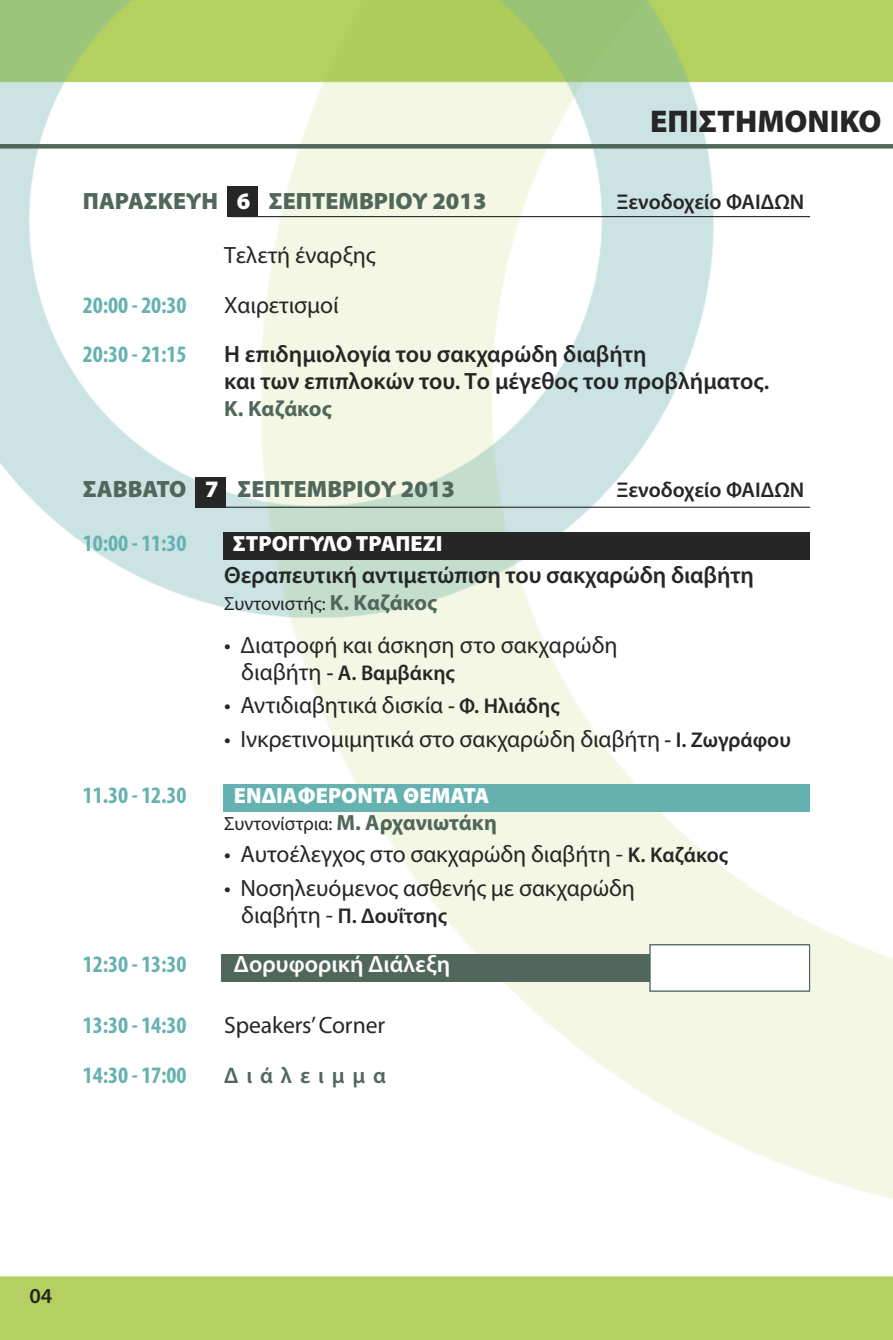
<style>
.page{position:relative;width:893px;height:1340px;background:#fff}
.page>*{position:absolute;margin:0;border:0;box-sizing:border-box;transform-origin:0 0}
.t1{font:900 31.5px "Myriad Pro";color:#272627}
.t2{font:23.62px "Myriad Pro";letter-spacing:-.005em;color:#272627}
.t3{font:600 23.62px/27px "Myriad Pro";color:#272627}
.t4{font:700 condensed 23.62px "Myriad Pro";letter-spacing:-.005em;color:#65b2b0}
.t5{font:900 23.62px "Myriad Pro";color:#51675c}
.t6{font:600 23.62px "Myriad Pro";color:#fff}
.t7{font:600 22.5px "Myriad Pro";letter-spacing:.35em;color:#51675c}
.t8{font:900 22.05px "Myriad Pro";color:#fff}
.t9{font:700 22.05px "Myriad Pro";color:#51675c}
.t10{font:600 21.38px "Myriad Pro";color:#272627}
.t11{font:19.12px "Myriad Pro";letter-spacing:-.005em;color:#272627}
.s1{color:#fff}
.s2{font-weight:700;font-size:22.05px;color:#51675c}
.s3{font-weight:400;font-size:23.62px}
.s4{font-weight:600;font-size:21.38px}
</style>
<div class="page">
<img style="left:0;top:0;width:893px;height:1339px">
<hr style="left:0;top:144px;width:893px;height:4px;background:#51675c">
<hr style="left:230px;top:216px;width:580px;height:1px;background:#272627">
<div style="left:227px;top:187px;width:30px;height:30px;background:#272627"></div>
<hr style="left:198px;top:506px;width:612px;height:2px;background:#272627">
<div style="left:196px;top:477px;width:30px;height:30px;background:#272627"></div>
<div style="left:222px;top:954px;width:518px;height:27px;background:#51675c"></div>
<div style="left:223px;top:532px;width:587px;height:28px;background:#272627"></div>
<div style="left:223px;top:784px;width:587px;height:28px;background:#65b2b0"></div>
<div style="left:651px;top:945px;width:158px;height:45px;background:#fff"></div>
<div style="left:650px;top:944px;width:160px;height:47px;border:1px solid #51675c"></div>
<h1 class="t1" style="left:650px;top:109px;width:233px">ΕΠΙΣΤΗΜΟΝΙΚΟ</h1>
<p class="t5" style="left:83px;top:192px;width:405px">ΠΑΡΑΣΚΕΥΗ <span class="s1">6</span> ΣΕΠΤΕΜΒΡΙΟΥ 2013</p>
<p class="t10" style="left:616px;top:194px;width:189px">Ξενοδοχείο ΦΑΙΔΩΝ</p>
<p class="t2" style="left:224px;top:246px;width:153px">Τελετή έναρξης</p>
<p class="t4" style="left:83px;top:296px;width:105px">20:00 - 20:30</p>
<p class="t2" style="left:224px;top:296px;width:116px">Χαιρετισμοί</p>
<p class="t4" style="left:83px;top:346px;width:105px">20:30 - 21:15</p>
<p class="t3" style="left:224px;top:342px;width:547px">Η επιδημιολογία του σακχαρώδη διαβήτη<br>και των επιπλοκών του. Το μέγεθος του προβλήματος.</p>
<p class="t9" style="left:224px;top:400px;width:109px">Κ. Καζάκος</p>
<p class="t5" style="left:83px;top:480px;width:374px">ΣΑΒΒΑΤΟ <span class="s1">7</span> ΣΕΠΤΕΜΒΡΙΟΥ 2013</p>
<p class="t10" style="left:616px;top:482px;width:189px">Ξενοδοχείο ΦΑΙΔΩΝ</p>
<p class="t4" style="left:83px;top:535px;width:105px">10:00 - 11:30</p>
<p class="t8" style="left:233px;top:535px;width:211px">ΣΤΡΟΓΓΥΛΟ ΤΡΑΠΕΖΙ</p>
<p class="t3" style="left:224px;top:563px;width:531px">Θεραπευτική αντιμετώπιση του σακχαρώδη διαβήτη</p>
<p class="t11" style="left:224px;top:596px;width:215px">Συντονιστής: <span class="s2">Κ. Καζάκος</span></p>
<p class="t2" style="left:224px;top:636px;width:395px">• Διατροφή και άσκηση στο σακχαρώδη</p>
<p class="t10" style="left:241px;top:664px;width:215px"><span class="s3">διαβήτη</span> - Α. Βαμβάκης</p>
<p class="t2" style="left:224px;top:696px;width:337px">• Αντιδιαβητικά δισκία <span class="s4">- Φ. Ηλιάδης</span></p>
<p class="t2" style="left:224px;top:730px;width:568px">• Ινκρετινομιμητικά στο σακχαρώδη διαβήτη <span class="s4">- Ι. Ζωγράφου</span></p>
<p class="t4" style="left:83px;top:787px;width:105px">11.30 - 12.30</p>
<p class="t8" style="left:234px;top:787px;width:257px">ΕΝΔΙΑΦΕΡΟΝΤΑ ΘΕΜΑΤΑ</p>
<p class="t11" style="left:224px;top:816px;width:274px">Συντονίστρια: <span class="s2">Μ. Αρχανιωτάκη</span></p>
<p class="t2" style="left:224px;top:845px;width:506px">• Αυτοέλεγχος στο σακχαρώδη διαβήτη - <span class="s4">Κ. Καζάκος</span></p>
<p class="t2" style="left:224px;top:879px;width:412px">• Νοσηλευόμενος ασθενής με σακχαρώδη</p>
<p class="t10" style="left:241px;top:907px;width:208px"><span class="s3">διαβήτη -</span> Π. Δουΐτσης</p>
<p class="t4" style="left:83px;top:956px;width:105px">12:30 - 13:30</p>
<p class="t6" style="left:234px;top:955px;width:218px">Δορυφορική Διάλεξη</p>
<p class="t4" style="left:83px;top:1016px;width:105px">13:30 - 14:30</p>
<p class="t2" style="left:224px;top:1016px;width:162px">Speakers’Corner</p>
<p class="t4" style="left:83px;top:1066px;width:105px">14:30 - 17:00</p>
<p class="t7" style="left:224px;top:1066px;width:163px">Διάλειμμα</p>
<p class="t10" style="left:29px;top:1287px;width:24px">04</p>
</div>
